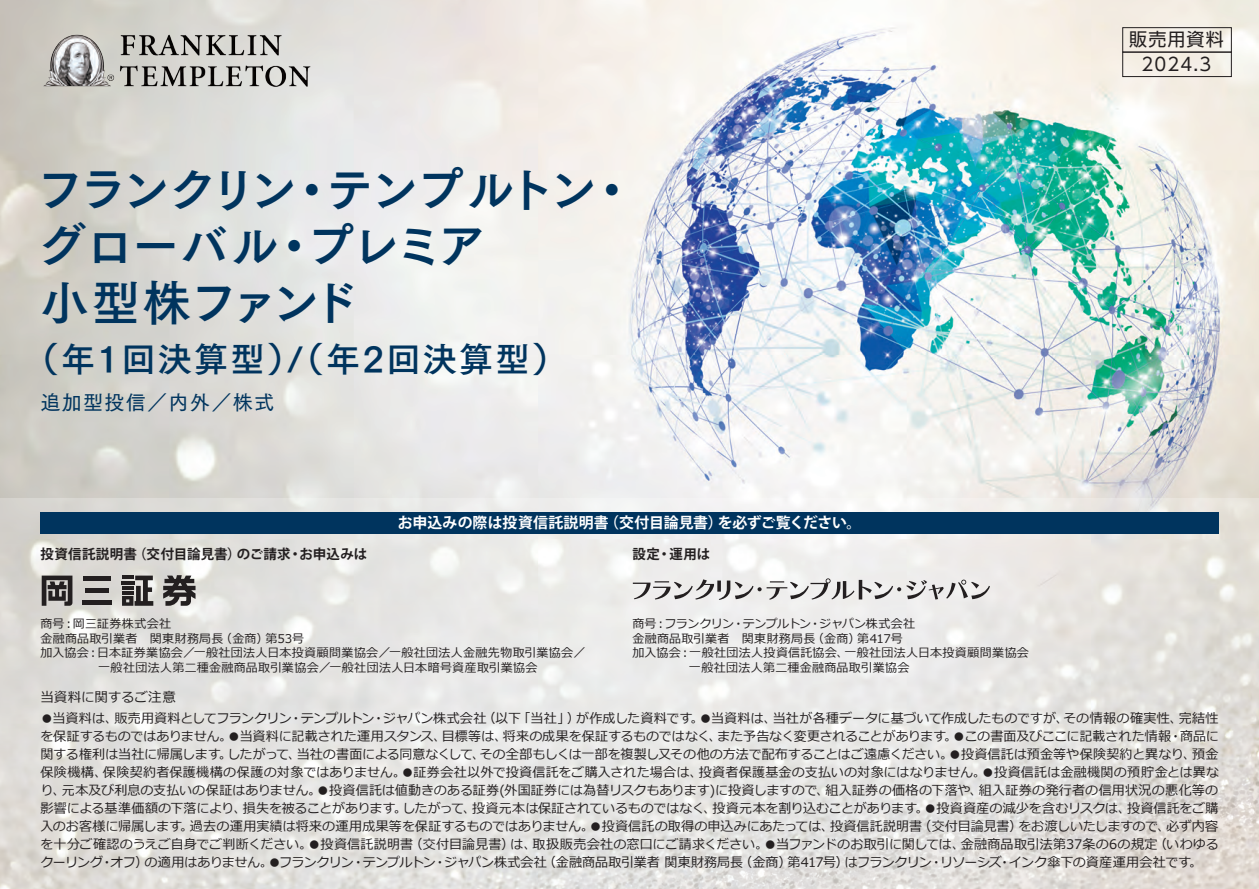
<style>
.page{position:relative;width:1259px;height:889px;background:#fff}
.page>*{position:absolute;margin:0;border:0;box-sizing:border-box;transform-origin:0 0}
.t1{font:48.3px/56.2px "Tsuku Go Pro B";letter-spacing:-.07em;color:#00345e}
.t2{font:34.2px "Tsuku Go Pro B";letter-spacing:.06em;color:#00345e}
.t3{font:20.1px "Tsuku Go Pro D";letter-spacing:.06em;color:#00345e}
.t4{font:18px/24.5px "UD Shin Go Pro";letter-spacing:.06em;color:#231f20;text-align:center}
.t5{font:700 14.85px "Koz Go Pr 6 N";letter-spacing:.005em;color:#fff}
.t6{font:700 13.5px "Koz Go Pr 6 N";letter-spacing:.015em;color:#231f20}
.t7{font:13.5px "Meiryo";letter-spacing:-.005em;color:#231f20}
.t8{font:13.2px/18px "Meiryo";letter-spacing:-.015em;color:#231f20;text-align:justify}
.t9{font:12px "Meiryo";letter-spacing:.025em;color:#231f20}
.t10{font:12px "Meiryo";letter-spacing:-.03em;color:#231f20}
</style>
<div class="page">
<img style="left:0;top:0;width:1259px;height:498px">
<svg style="left:0;top:498px;width:1259px;height:391px"></svg>
<div style="left:40px;top:512px;width:1178px;height:21px;background:#00345e"></div>
<img style="left:8px;top:0;width:340px;height:124px">
<div style="left:1122px;top:27px;width:109px;height:26px;border:1px solid #231f20"></div>
<div style="left:1122px;top:52px;width:109px;height:25px;border:1px solid #231f20"></div>
<svg style="left:633px;top:578px;width:357px;height:22px"></svg>
<svg style="left:42px;top:575px;width:30px;height:31px"></svg>
<svg style="left:122px;top:575px;width:31px;height:31px"></svg>
<hr style="left:85px;top:588px;width:24px;height:4px;background:#231f20">
<div style="left:83px;top:576px;width:28px;height:5px;background:#231f20"></div>
<div style="left:82px;top:600px;width:30px;height:5px;background:#231f20"></div>
<svg style="left:163px;top:575px;width:32px;height:31px"></svg>
<h1 class="t1" style="left:36px;top:156px;width:601px">フランクリン・テンプルトン・グローバル・プレミア<br>小型株ファンド</h1>
<h2 class="t2" style="left:25px;top:329px;width:543px">（年1回決算型）/（年2回決算型）</h2>
<h3 class="t3" style="left:40px;top:385px;width:235px">追加型投信／内外／株式</h3>
<p class="t6" style="left:40px;top:546px;width:328px">投資信託説明書（交付目論見書）のご請求・お申込みは</p>
<p class="t5" style="left:398px;top:514px;width:465px">お申込みの際は投資信託説明書（交付目論見書）を必ずご覧ください。</p>
<p class="t6" style="left:632px;top:546px;width:79px">設定・運用は</p>
<p class="t9" style="left:40px;top:616px;width:132px">商号：岡三証券株式会社</p>
<p class="t9" style="left:40px;top:630px;width:265px">金融商品取引業者　関東財務局長（金商）第53号</p>
<p class="t9" style="left:40px;top:644px;width:546px">加入協会：日本証券業協会／一般社団法人日本投資顧問業協会／一般社団法人金融先物取引業協会／</p>
<p class="t9" style="left:98px;top:659px;width:441px">一般社団法人第二種金融商品取引業協会／一般社団法人日本暗号資産取引業協会</p>
<p class="t7" style="left:40px;top:687px;width:137px">当資料に関するご注意</p>
<p class="t10" style="left:632px;top:616px;width:284px">商号：フランクリン・テンプルトン・ジャパン株式会社</p>
<p class="t9" style="left:632px;top:630px;width:272px">金融商品取引業者　関東財務局長（金商）第417号</p>
<p class="t9" style="left:632px;top:644px;width:398px">加入協会：一般社団法人投資信託協会、一般社団法人日本投資顧問業協会</p>
<p class="t9" style="left:689px;top:659px;width:222px">一般社団法人第二種金融商品取引業協会</p>
<h3 class="t4" style="left:1129px;top:27px;width:96px">販売用資料<br>2024.3</h3>
<p class="t8" style="left:40px;top:709px;width:1180px">●当資料は、販売用資料としてフランクリン・テンプルトン・ジャパン株式会社（以下「当社」）が作成した資料です。●当資料は、当社が各種データに基づいて作成したものですが、その情報の確実性、完結性を保証するものではありません。●当資料に記載された運用スタンス、目標等は、将来の成果を保証するものではなく、また予告なく変更されることがあります。●この書面及びここに記載された情報・商品に関する権利は当社に帰属します。したがって、当社の書面による同意なくして、その全部もしくは一部を複製し又その他の方法で配布することはご遠慮ください。●投資信託は預金等や保険契約と異なり、預金保険機構、保険契約者保護機構の保護の対象ではありません。●証券会社以外で投資信託をご購入された場合は、投資者保護基金の支払いの対象にはなりません。●投資信託は金融機関の預貯金とは異なり、元本及び利息の支払いの保証はありません。●投資信託は値動きのある証券(外国証券には為替リスクもあります)に投資しますので、組入証券の価格の下落や、組入証券の発行者の信用状況の悪化等の影響による基準価額の下落により、損失を被ることがあります。したがって、投資元本は保証されているものではなく、投資元本を割り込むことがあります。●投資資産の減少を含むリスクは、投資信託をご購入のお客様に帰属します。過去の運用実績は将来の運用成果等を保証するものではありません。●投資信託の取得の申込みにあたっては、投資信託説明書（交付目論見書）をお渡しいたしますので、必ず内容を十分ご確認のうえご自身でご判断ください。●投資信託説明書（交付目論見書）は、取扱販売会社の窓口にご請求ください。●当ファンドのお取引に関しては、金融商品取引法第37条の6の規定（いわゆるクーリング・オフ）の適用はありません。●フランクリン・テンプルトン・ジャパン株式会社（金融商品取引業者 関東財務局長（金商）第417号）はフランクリン・リソーシズ・インク傘下の資産運用会社です。</p>
</div>
